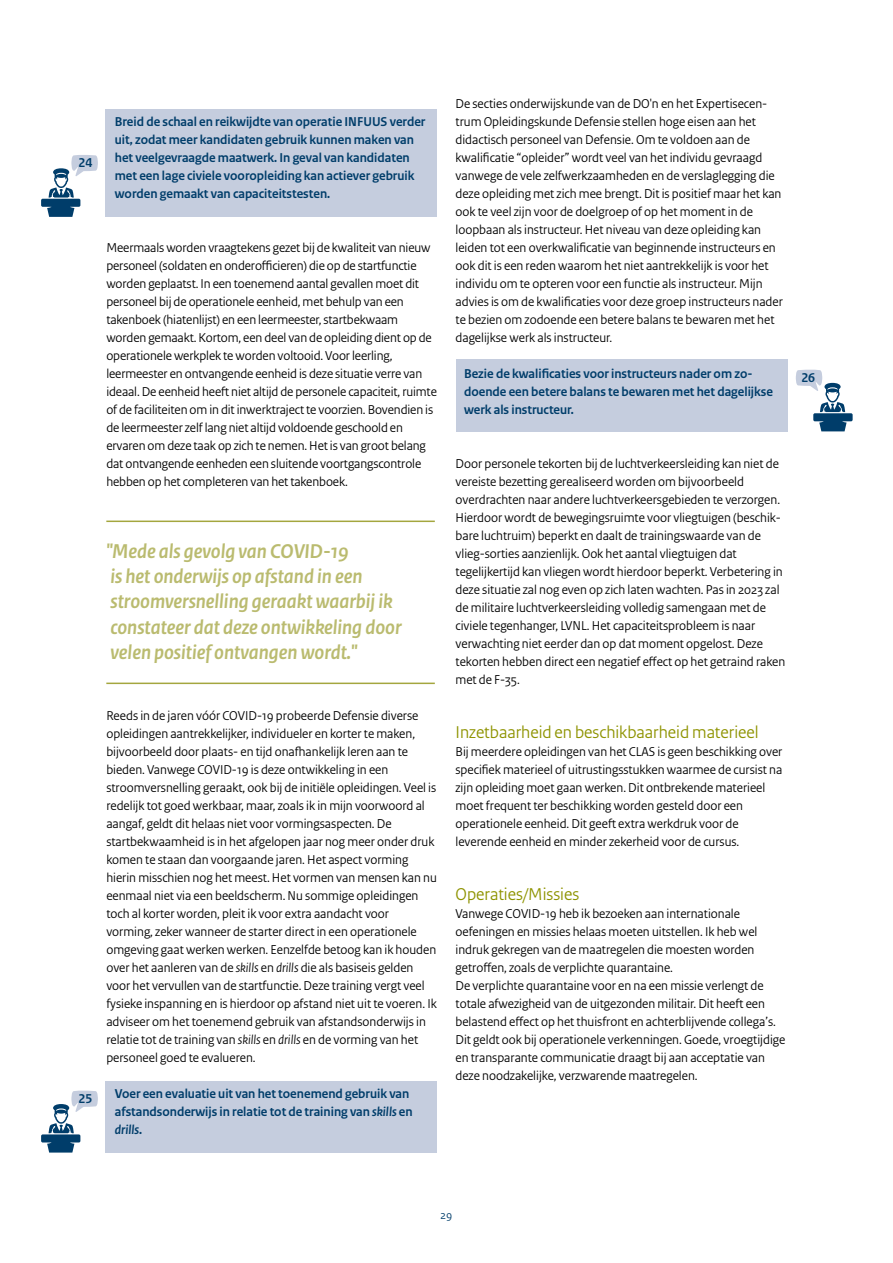
<style>
.page{position:relative;width:893px;height:1263px;background:#fff}
.page>*{position:absolute;margin:0;border:0;box-sizing:border-box;transform-origin:0 0}
.t1{font:italic 700 21px/25.2px "Rijksoverheid Sans Heading";color:#babb6f}
.t2{font:18px "Rijksoverheid Sans Heading";color:#8e9300}
.t3{font:13.5px/18px "Rijksoverheid Sans Heading";color:#000}
.t4{font:700 13.5px/18px "Rijksoverheid Sans Heading";color:#003d6a}
.t5{font:12px "Rijksoverheid Sans Heading";color:#003d6a}
.s1{font-style:italic}
</style>
<div class="page">
<div style="left:456px;top:359px;width:331px;height:72px;background:#c5cdde"></div>
<svg style="left:796px;top:370px;width:57px;height:61px"></svg>
<div style="left:105px;top:109px;width:332px;height:108px;background:#c5cdde"></div>
<svg style="left:41px;top:155px;width:57px;height:62px"></svg>
<div style="left:105px;top:1081px;width:332px;height:71px;background:#c5cdde"></div>
<svg style="left:41px;top:1091px;width:57px;height:61px"></svg>
<hr style="left:106px;top:521px;width:329px;height:1px;background:#a4a63e">
<hr style="left:106px;top:683px;width:329px;height:1px;background:#a4a63e">
<p class="t4" style="left:79px;top:154px;width:15px">24</p>
<p class="t4" style="left:115px;top:113px;width:312px">Breid de schaal en reikwijdte van operatie INFUUS verder uit, zodat meer kandidaten gebruik kunnen maken van het veelgevraagde maatwerk. In geval van kandidaten met een lage civiele vooropleiding kan actiever gebruik worden gemaakt van capaciteitstesten.</p>
<p class="t3" style="left:106px;top:239px;width:332px">Meermaals worden vraagtekens gezet bij de kwaliteit van nieuw personeel (soldaten en onderofficieren) die op de startfunctie worden geplaatst. In een toenemend aantal gevallen moet dit personeel bij de operationele eenheid, met behulp van een takenboek (hiatenlijst) en een leermeester, startbekwaam worden gemaakt. Kortom, een deel van de opleiding dient op de operationele werkplek te worden voltooid. Voor leerling, leermeester en ontvangende eenheid is deze situatie verre van ideaal. De eenheid heeft niet altijd de personele capaciteit, ruimte of de faciliteiten om in dit inwerktraject te voorzien. Bovendien is de leermeester zelf lang niet altijd voldoende geschoold en ervaren om deze taak op zich te nemen. Het is van groot belang dat ontvangende eenheden een sluitende voortgangscontrole hebben op het completeren van het takenboek.</p>
<h1 class="t1" style="left:106px;top:539px;width:297px">"Mede als gevolg van COVID-19<br>is het onderwijs op afstand in een stroomversnelling geraakt waarbij ik constateer dat deze ontwikkeling door velen positief ontvangen wordt."</h1>
<p class="t4" style="left:79px;top:1089px;width:15px">25</p>
<p class="t3" style="left:106px;top:707px;width:332px">Reeds in de jaren vóór COVID-19 probeerde Defensie diverse opleidingen aantrekkelijker, individueler en korter te maken, bijvoorbeeld door plaats- en tijd onafhankelijk leren aan te bieden. Vanwege COVID-19 is deze ontwikkeling in een stroomversnelling geraakt, ook bij de initiële opleidingen. Veel is redelijk tot goed werkbaar, maar, zoals ik in mijn voorwoord al aangaf, geldt dit helaas niet voor vormingsaspecten. De startbekwaamheid is in het afgelopen jaar nog meer onder druk komen te staan dan voorgaande jaren. Het aspect vorming hierin misschien nog het meest. Het vormen van mensen kan nu eenmaal niet via een beeldscherm. Nu sommige opleidingen toch al korter worden, pleit ik voor extra aandacht voor vorming, zeker wanneer de starter direct in een operationele omgeving gaat werken werken. Eenzelfde betoog kan ik houden over het aanleren van de <span class="s1">skills</span> en <span class="s1">drills</span> die als basiseis gelden voor het vervullen van de startfunctie. Deze training vergt veel fysieke inspanning en is hierdoor op afstand niet uit te voeren. Ik adviseer om het toenemend gebruik van afstandsonderwijs in relatie tot de training van <span class="s1">skills</span> en <span class="s1">drills</span> en de vorming van het personeel goed te evalueren.</p>
<p class="t4" style="left:115px;top:1085px;width:299px">Voer een evaluatie uit van het toenemend gebruik van afstandsonderwijs in relatie tot de training van <span class="s1">skills</span> en <span class="s1">drills</span>.</p>
<p class="t3" style="left:455px;top:95px;width:329px">De secties onderwijskunde van de DO'n en het Expertisecen&shy;trum Opleidingskunde Defensie stellen hoge eisen aan het didactisch personeel van Defensie. Om te voldoen aan de kwalificatie “opleider” wordt veel van het individu gevraagd vanwege de vele zelfwerkzaamheden en de verslaglegging die deze opleiding met zich mee brengt. Dit is positief maar het kan ook te veel zijn voor de doelgroep of op het moment in de loopbaan als instructeur. Het niveau van deze opleiding kan leiden tot een overkwalificatie van beginnende instructeurs en ook dit is een reden waarom het niet aantrekkelijk is voor het individu om te opteren voor een functie als instructeur. Mijn advies is om de kwalificaties voor deze groep instructeurs nader te bezien om zodoende een betere balans te bewaren met het dagelijkse werk als instructeur.</p>
<p class="t4" style="left:464px;top:365px;width:311px">Bezie de kwalificaties voor instructeurs nader om zo&shy;doende een betere balans te bewaren met het dagelijkse werk als instructeur.</p>
<p class="t4" style="left:801px;top:368px;width:15px">26</p>
<p class="t3" style="left:455px;top:455px;width:331px">Door personele tekorten bij de luchtverkeersleiding kan niet de vereiste bezetting gerealiseerd worden om bijvoorbeeld overdrachten naar andere luchtverkeersgebieden te verzorgen.<br>Hierdoor wordt de bewegingsruimte voor vliegtuigen (beschik&shy;bare luchtruim) beperkt en daalt de trainingswaarde van de vlieg-sorties aanzienlijk. Ook het aantal vliegtuigen dat tegelijkertijd kan vliegen wordt hierdoor beperkt. Verbetering in deze situatie zal nog even op zich laten wachten. Pas in 2023 zal de militaire luchtverkeersleiding volledig samengaan met de civiele tegenhanger, LVNL. Het capaciteitsprobleem is naar verwachting niet eerder dan op dat moment opgelost. Deze tekorten hebben direct een negatief effect op het getraind raken met de F-35.</p>
<h2 class="t2" style="left:455px;top:722px;width:305px">Inzetbaarheid en beschikbaarheid materieel</h2>
<p class="t3" style="left:455px;top:743px;width:328px">Bij meerdere opleidingen van het CLAS is geen beschikking over specifiek materieel of uitrustingsstukken waarmee de cursist na zijn opleiding moet gaan werken. Dit ontbrekende materieel moet frequent ter beschikking worden gesteld door een operationele eenheid. Dit geeft extra werkdruk voor de leverende eenheid en minder zekerheid voor de cursus.</p>
<h2 class="t2" style="left:455px;top:884px;width:125px">Operaties/Missies</h2>
<p class="t3" style="left:455px;top:905px;width:331px">Vanwege COVID-19 heb ik bezoeken aan internationale oefeningen en missies helaas moeten uitstellen. Ik heb wel indruk gekregen van de maatregelen die moesten worden getroffen, zoals de verplichte quarantaine.<br>De verplichte quarantaine voor en na een missie verlengt de totale afwezigheid van de uitgezonden militair. Dit heeft een belastend effect op het thuisfront en achterblijvende collega’s.<br>Dit geldt ook bij operationele verkenningen. Goede, vroegtijdige en transparante communicatie draagt bij aan acceptatie van deze noodzakelijke, verzwarende maatregelen.</p>
<p class="t5" style="left:441px;top:1208px;width:13px">29</p>
</div>
